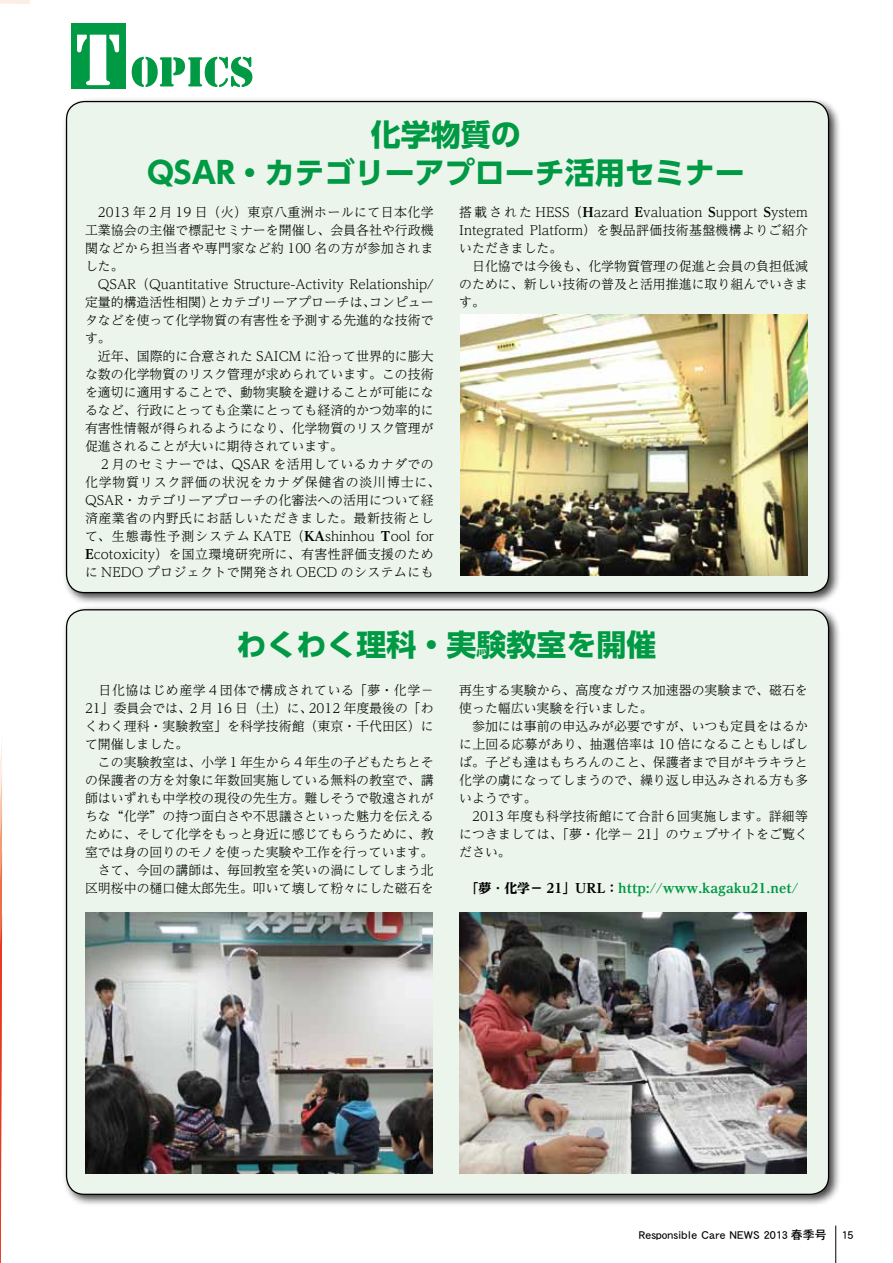
<style>
.page{position:relative;width:893px;height:1263px;background:#fff}
.page>*{position:absolute;margin:0;border:0;box-sizing:border-box;transform-origin:0 0}
.t1{font:700 30px/37.5px "UD Shin Go Pro";color:#094;text-align:center}
.t2{font:300 12.9px/18px "UD Reimin Pro";color:#000}
.t3{font:800 12.9px "UD Reimin Pro";color:#094}
.t4{font:12px "DFHS Gothic Std W5";color:#000}
.s1{font-weight:800}
.s2{color:#000}
</style>
<div class="page">
<svg style="left:0;top:743px;width:2px;height:520px"></svg>
<hr style="left:835px;top:1225px;width:1px;height:38px;background:#000">
<div style="left:62px;top:97px;width:780px;height:509px;background:#000;opacity:.75"></div>
<div style="left:67px;top:102px;width:761px;height:491px;background:#ebf5ec;border-radius:18px"></div>
<div style="left:62px;top:605px;width:780px;height:602px;background:#000;opacity:.75"></div>
<div style="left:67px;top:610px;width:761px;height:584px;background:#ebf5ec;border-radius:18px"></div>
<div style="left:71px;top:23px;width:54px;height:65px;background:#094"></div>
<svg style="left:132px;top:57px;width:120px;height:30px"></svg>
<svg style="left:77px;top:35px;width:42px;height:50px"></svg>
<svg style="left:0;top:0;width:30px;height:4px"></svg>
<img style="left:460px;top:315px;width:347px;height:260px">
<img style="left:85px;top:913px;width:347px;height:260px">
<img style="left:459px;top:912px;width:348px;height:261px">
<h1 class="t1" style="left:147px;top:116px;width:599px">化学物質の<br>QSAR・カテゴリーアプローチ活用セミナー</h1>
<p class="t2" style="left:85px;top:203px;width:357px">　2013 年２月 19 日（火）東京八重洲ホールにて日本化学工業協会の主催で標記セミナーを開催し、会員各社や行政機関などから担当者や専門家など約 100 名の方が参加されました。<br>　QSAR（Quantitative Structure-Activity Relationship/定量的構造活性相関）とカテゴリーアプローチは、コンピュータなどを使って化学物質の有害性を予測する先進的な技術です。<br>　近年、国際的に合意された SAICM に沿って世界的に膨大な数の化学物質のリスク管理が求められています。この技術を適切に適用することで、動物実験を避けることが可能になるなど、行政にとっても企業にとっても経済的かつ効率的に有害性情報が得られるようになり、化学物質のリスク管理が促進されることが大いに期待されています。<br>　２月のセミナーでは、QSAR を活用しているカナダでの化学物質リスク評価の状況をカナダ保健省の淡川博士に、<br>QSAR・カテゴリーアプローチの化審法への活用について経済産業省の内野氏にお話しいただきました。最新技術として、生態毒性予測システム KATE（<span class="s1">KA</span>shinhou <span class="s1">T</span>ool for<br><span class="s1">E</span>cotoxicity）を国立環境研究所に、有害性評価支援のために NEDO プロジェクトで開発され OECD のシステムにも</p>
<p class="t2" style="left:459px;top:203px;width:350px">搭載された HESS（<span class="s1">H</span>azard <span class="s1">E</span>valuation <span class="s1">S</span>upport <span class="s1">S</span>ystem<br>Integrated Platform）を製品評価技術基盤機構よりご紹介いただきました。<br>　日化協では今後も、化学物質管理の促進と会員の負担低減のために、新しい技術の普及と活用推進に取り組んでいきます。</p>
<h1 class="t1" style="left:236px;top:625px;width:421px">わくわく理科・実験教室を開催</h1>
<p class="t2" style="left:85px;top:681px;width:350px">　日化協はじめ産学４団体で構成されている「夢・化学−<br>21」委員会では、２月 16 日（土）に、2012 年度最後の「わくわく理科・実験教室」を科学技術館（東京・千代田区）にて開催しました。<br>　この実験教室は、小学１年生から４年生の子どもたちとその保護者の方を対象に年数回実施している無料の教室で、講師はいずれも中学校の現役の先生方。難しそうで敬遠されがちな“化学”の持つ面白さや不思議さといった魅力を伝えるために、そして化学をもっと身近に感じてもらうために、教室では身の回りのモノを使った実験や工作を行っています。　さて、今回の講師は、毎回教室を笑いの渦にしてしまう北区明桜中の樋口健太郎先生。叩いて壊して粉々にした磁石を</p>
<p class="t2" style="left:459px;top:681px;width:350px">再生する実験から、高度なガウス加速器の実験まで、磁石を使った幅広い実験を行いました。<br>　参加には事前の申込みが必要ですが、いつも定員をはるかに上回る応募があり、抽選倍率は 10 倍になることもしばしば。子ども達はもちろんのこと、保護者まで目がキラキラと化学の虜になってしまうので、繰り返し申込みされる方も多いようです。<br>　2013 年度も科学技術館にて合計６回実施します。詳細等につきましては、「夢･化学− 21」のウェブサイトをご覧ください。</p>
<p class="t3" style="left:459px;top:878px;width:340px"><span class="s2">　「夢･化学− 21」URL：</span>http://www.kagaku21.net/</p>
<p class="t4" style="left:639px;top:1228px;width:216px">Responsible Care NEWS 2013 春季号 15</p>
</div>
